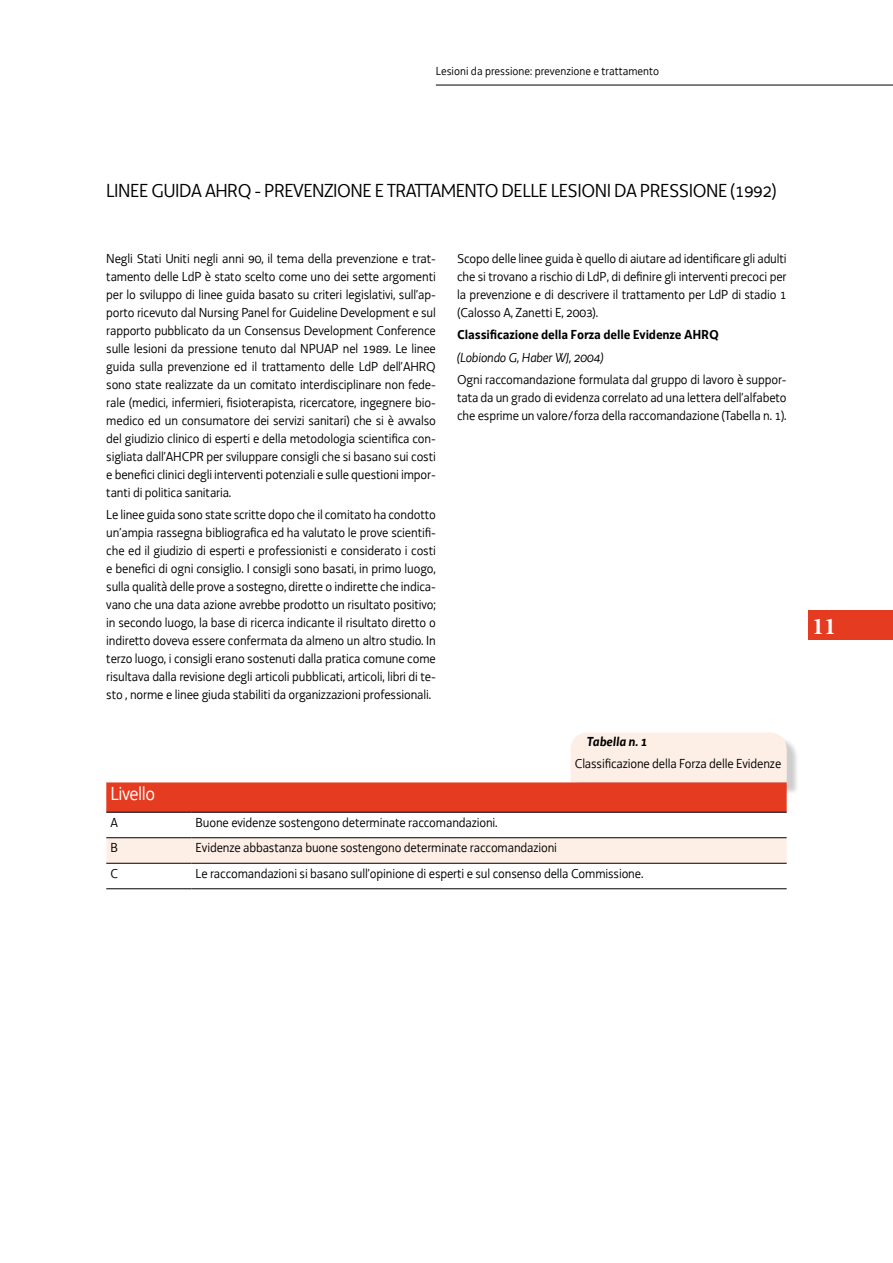
<style>
.page{position:relative;width:893px;height:1263px;background:#fff}
.page>*{position:absolute;margin:0;border:0;box-sizing:border-box;transform-origin:0 0}
.t1{font:700 24px "Minion Pro";color:#fff}
.t2{font:19.5px "Decima WE";letter-spacing:-.025em;color:#000}
.t3{font:19.5px "Decima WE";letter-spacing:-.025em;color:#fff}
.t4{font:13.5px/18px "Decima WE";letter-spacing:-.01em;color:#000;text-align:justify}
.t5{font:700 13.5px "Decima WE";letter-spacing:-.01em;color:#000}
.t6{font:italic 13.5px "Decima WE";letter-spacing:-.01em;color:#000}
.t7{font:italic 700 13.5px "Decima WE";letter-spacing:-.01em;color:#000}
.t8{font:12px "Decima WE";color:#000}
</style>
<div class="page">
<div style="left:808px;top:610px;width:85px;height:30px;background:#e53b21"></div>
<hr style="left:436px;top:85px;width:457px;height:1px;background:#000">
<div style="left:574px;top:736px;width:225px;height:60px;background:#000;opacity:.2"></div>
<svg style="left:106px;top:732px;width:681px;height:80px"></svg>
<svg style="left:106px;top:838px;width:681px;height:25px"></svg>
<hr style="left:106px;top:812px;width:85px;height:1px;background:#000">
<hr style="left:191px;top:812px;width:596px;height:1px;background:#000">
<hr style="left:106px;top:837px;width:85px;height:1px;background:#000">
<hr style="left:191px;top:837px;width:596px;height:1px;background:#000">
<hr style="left:106px;top:863px;width:85px;height:1px;background:#000">
<hr style="left:191px;top:863px;width:596px;height:1px;background:#000">
<hr style="left:106px;top:888px;width:85px;height:1px;background:#000">
<hr style="left:191px;top:888px;width:596px;height:1px;background:#000">
<p class="t8" style="left:436px;top:64px;width:225px">Lesioni da pressione: prevenzione e trattamento</p>
<h2 class="t2" style="left:106px;top:179px;width:672px">LINEE GUIDA AHRQ - PREVENZIONE E TRATTAMENTO DELLE LESIONI DA PRESSIONE (1992)</h2>
<p class="t4" style="left:106px;top:250px;width:331px">Negli Stati Uniti negli anni 90, il tema della prevenzione e trat&shy;tamento delle LdP è stato scelto come uno dei sette argomenti per lo sviluppo di linee guida basato su criteri legislativi, sull’ap&shy;porto ricevuto dal Nursing Panel for Guideline Development e sul rapporto pubblicato da un Consensus Development Conference sulle lesioni da pressione tenuto dal NPUAP nel 1989. Le linee guida sulla prevenzione ed il trattamento delle LdP dell’AHRQ sono state realizzate da un comitato interdisciplinare non fede&shy;rale (medici, infermieri, fisioterapista, ricercatore, ingegnere bio&shy;medico ed un consumatore dei servizi sanitari) che si è avvalso del giudizio clinico di esperti e della metodologia scientifica con&shy;sigliata dall’AHCPR per sviluppare consigli che si basano sui costi e benefici clinici degli interventi potenziali e sulle questioni impor&shy;tanti di politica sanitaria.</p>
<p class="t4" style="left:106px;top:506px;width:331px">Le linee guida sono state scritte dopo che il comitato ha condotto un’ampia rassegna bibliografica ed ha valutato le prove scientifi&shy;che ed il giudizio di esperti e professionisti e considerato i costi e benefici di ogni consiglio. I consigli sono basati, in primo luogo, sulla qualità delle prove a sostegno, dirette o indirette che indica&shy;vano che una data azione avrebbe prodotto un risultato positivo; in secondo luogo, la base di ricerca indicante il risultato diretto o indiretto doveva essere confermata da almeno un altro studio. In terzo luogo, i consigli erano sostenuti dalla pratica comune come risultava dalla revisione degli articoli pubblicati, articoli, libri di te&shy;sto , norme e linee giuda stabiliti da organizzazioni professionali.</p>
<p class="t4" style="left:457px;top:250px;width:331px">Scopo delle linee guida è quello di aiutare ad identificare gli adulti che si trovano a rischio di LdP, di definire gli interventi precoci per la prevenzione e di descrivere il trattamento per LdP di stadio 1 (Calosso A, Zanetti E, 2003).</p>
<p class="t5" style="left:457px;top:326px;width:263px">Classificazione della Forza delle Evidenze AHRQ</p>
<p class="t6" style="left:457px;top:349px;width:148px">(Lobiondo G, Haber WJ, 2004)</p>
<p class="t4" style="left:457px;top:370px;width:331px">Ogni raccomandazione formulata dal gruppo di lavoro è suppor&shy;tata da un grado di evidenza correlato ad una lettera dell’alfabeto che esprime un valore/forza della raccomandazione (Tabella n. 1).</p>
<p class="t7" style="left:587px;top:733px;width:62px">Tabella n. 1</p>
<p class="t4" style="left:575px;top:755px;width:208px">Classificazione della Forza delle Evidenze</p>
<h2 class="t3" style="left:111px;top:782px;width:46px">Livello</h2>
<p class="t4" style="left:111px;top:813px;width:9px">A</p>
<p class="t4" style="left:196px;top:813px;width:304px">Buone evidenze sostengono determinate raccomandazioni.</p>
<p class="t4" style="left:111px;top:839px;width:9px">B</p>
<p class="t4" style="left:196px;top:839px;width:363px">Evidenze abbastanza buone sostengono determinate raccomandazioni</p>
<p class="t4" style="left:111px;top:864px;width:9px">C</p>
<p class="t4" style="left:196px;top:864px;width:449px">Le raccomandazioni si basano sull’opinione di esperti e sul consenso della Commissione.</p>
<h1 class="t1" style="left:812px;top:609px;width:25px">11</h1>
</div>
